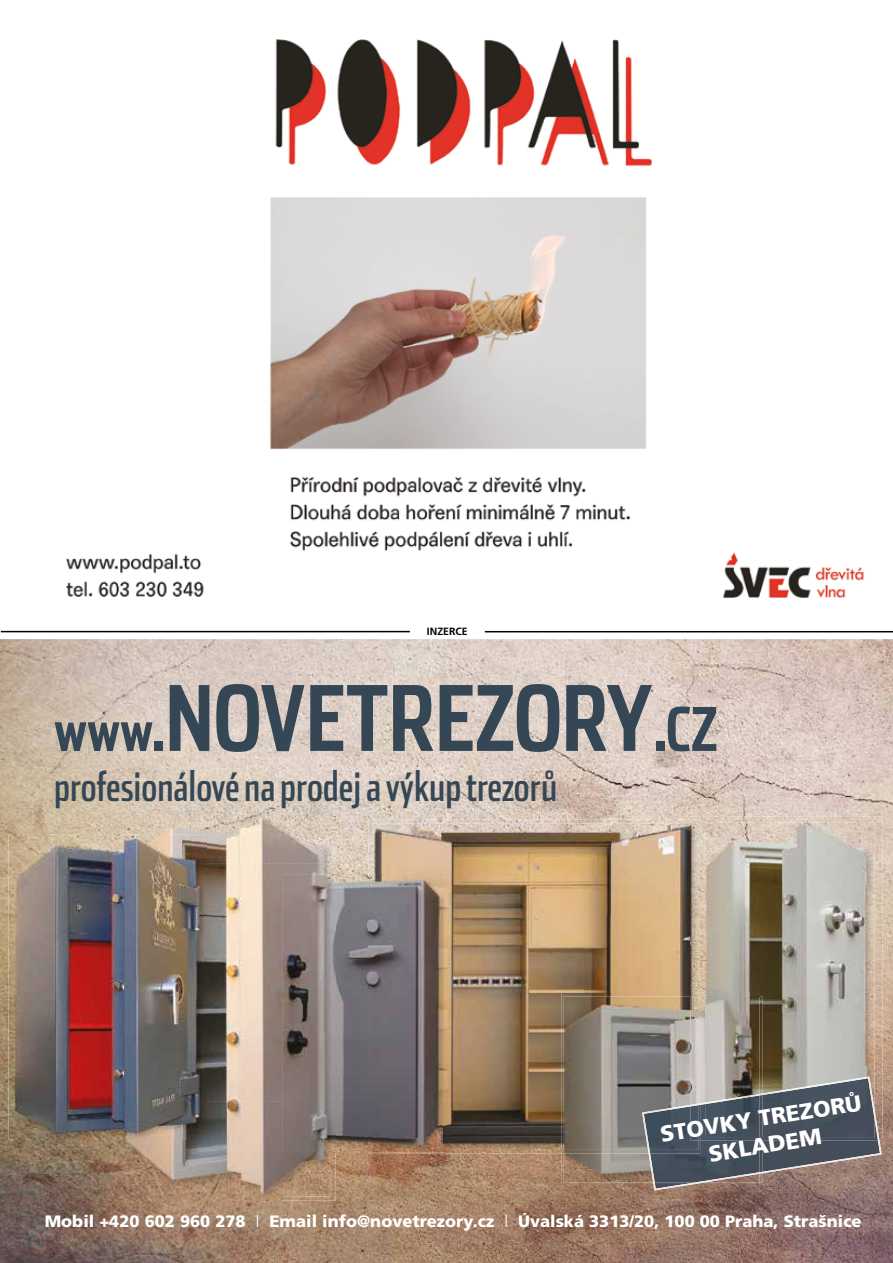
<style>
.page{position:relative;width:893px;height:1263px;background:#fff}
.page>*{position:absolute;margin:0;border:0;box-sizing:border-box;transform-origin:0 0}
.t1{font:700 extra-condensed 90px "Stainless OT";color:#354755}
.t2{font:extra-condensed 42px "Stainless OT";color:#354755}
.t3{font:900 22.5px/27px "Frutiger OT";color:#fff;text-align:center}
.t4{font:900 16.5px "Frutiger OT";color:#fff}
.t5{font:700 10.5px "Frutiger OT";color:#000}
.s1{font-size:60px}
.s2{font-weight:300}
</style>
<div class="page">
<hr style="left:1px;top:631px;width:409px;height:1px;background:#000">
<hr style="left:485px;top:631px;width:408px;height:1px;background:#000">
<img style="left:0;top:639px;width:893px;height:624px">
<img style="left:369px;top:820px;width:321px;height:47px">
<img style="left:335px;top:1150px;width:226px;height:3px">
<img style="left:373px;top:824px;width:317px;height:93px">
<img style="left:446px;top:917px;width:138px;height:233px">
<img style="left:584px;top:917px;width:106px;height:75px">
<img style="left:690px;top:816px;width:192px;height:46px">
<img style="left:700px;top:862px;width:5px;height:130px">
<img style="left:874px;top:862px;width:8px;height:278px">
<img style="left:690px;top:820px;width:10px;height:172px">
<img style="left:690px;top:824px;width:9px;height:168px">
<img style="left:705px;top:822px;width:169px;height:191px">
<img style="left:763px;top:1013px;width:111px;height:63px">
<img style="left:760px;top:997px;width:3px;height:141px">
<img style="left:561px;top:1153px;width:92px;height:31px">
<img style="left:561px;top:992px;width:129px;height:158px">
<svg style="left:690px;top:992px;width:15px;height:5px"></svg>
<img style="left:705px;top:992px;width:55px;height:5px">
<img style="left:563px;top:1153px;width:86px;height:29px">
<img style="left:563px;top:1150px;width:85px;height:3px">
<img style="left:563px;top:997px;width:127px;height:153px">
<img style="left:690px;top:997px;width:70px;height:143px">
<img style="left:369px;top:877px;width:77px;height:275px">
<img style="left:335px;top:875px;width:34px;height:275px">
<svg style="left:369px;top:867px;width:4px;height:10px"></svg>
<img style="left:373px;top:875px;width:69px;height:275px">
<img style="left:331px;top:816px;width:4px;height:59px">
<img style="left:283px;top:1152px;width:52px;height:48px">
<img style="left:124px;top:1196px;width:159px;height:4px">
<img style="left:331px;top:877px;width:4px;height:273px">
<img style="left:118px;top:814px;width:213px;height:20px">
<img style="left:118px;top:1140px;width:6px;height:56px">
<img style="left:124px;top:816px;width:207px;height:47px">
<img style="left:206px;top:863px;width:125px;height:238px">
<img style="left:124px;top:1101px;width:207px;height:95px">
<img style="left:282px;top:875px;width:49px;height:275px">
<img style="left:9px;top:834px;width:195px;height:306px">
<img style="left:763px;top:1138px;width:111px;height:2px">
<div style="left:763px;top:1118px;width:111px;height:20px;background:#454e5a"></div>
<img style="left:690px;top:1106px;width:9px;height:34px">
<img style="left:705px;top:1104px;width:55px;height:34px">
<img style="left:653px;top:1140px;width:229px;height:50px">
<img style="left:874px;top:1108px;width:5px;height:32px">
<img style="left:763px;top:1076px;width:111px;height:42px">
<svg style="left:760px;top:1172px;width:3px;height:10px"></svg>
<img style="left:653px;top:1182px;width:52px;height:2px">
<img style="left:649px;top:1153px;width:111px;height:29px">
<img style="left:642px;top:1105px;width:48px;height:45px">
<svg style="left:690px;top:1102px;width:15px;height:4px"></svg>
<img style="left:705px;top:1094px;width:55px;height:10px">
<img style="left:66px;top:39px;width:798px;height:559px">
<p class="t5" style="left:427px;top:625px;width:42px">INZERCE</p>
<h1 class="t1" style="left:54px;top:664px;width:665px"><span class="s1">www.</span>NOVETREZORY<span class="s1">.CZ</span></h1>
<h2 class="t2" style="left:54px;top:761px;width:505px">profesionálové na prodej a výkup trezorů</h2>
<h3 class="t3" style="left:658px;top:1121px;width:205px;rotate:-9deg">STOVKY TREZORŮ<br>SKLADEM</h3>
<p class="t4" style="left:45px;top:1212px;width:818px">Mobil +420 602 960 278 <span class="s2">l</span> Email info@novetrezory.cz <span class="s2">l</span> Úvalská 3313/20, 100 00 Praha, Strašnice</p>
</div>
